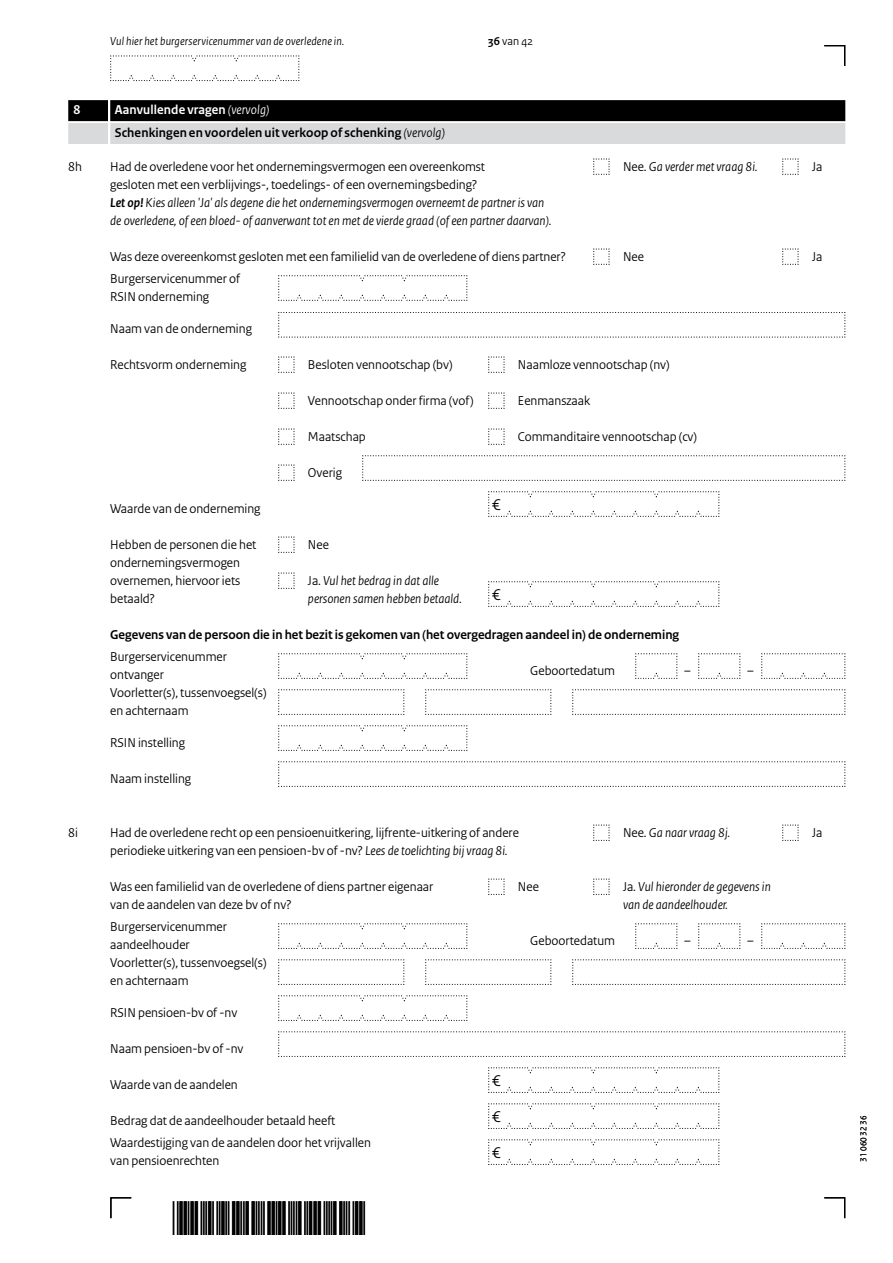
<style>
.page{position:relative;width:893px;height:1263px;background:#fff}
.page>*{position:absolute;margin:0;border:0;box-sizing:border-box;transform-origin:0 0}
.t1{font:45px "Symbol";color:#000;scale:.67 1}
.t2{font:16.5px/36px "Rijksoverheid Sans Heading";color:#000;text-align:justify}
.t3{font:13.5px/18px "Rijksoverheid Sans Heading";color:#000}
.t4{font:italic 13.5px/18px "Rijksoverheid Sans Heading";color:#000}
.t5{font:700 13.5px/22.8px "Rijksoverheid Sans Heading";color:#000}
.t6{font:700 13.5px "Rijksoverheid Sans Heading";color:#fff}
.t7{font:italic 12px "Rijksoverheid Sans Heading";letter-spacing:.015em;color:#000}
.t8{font:12px "Rijksoverheid Sans Heading";color:#000}
.t9{font:9px "Rijksoverheid Sans Heading";color:#000}
.s1{font-weight:700}
.s2{color:#fff}
.s3{font-weight:400;font-style:italic;color:#fff}
.s4{font-weight:400;font-style:italic}
.s5{font-style:normal}
.s6{font-style:italic}
</style>
<div class="page">
<svg style="left:824px;top:45px;width:22px;height:21px"></svg>
<svg style="left:824px;top:1197px;width:22px;height:22px"></svg>
<svg style="left:110px;top:1197px;width:22px;height:22px"></svg>
<svg style="left:110px;top:55px;width:190px;height:26px"></svg>
<div style="left:110px;top:100px;width:735px;height:21px;background:#000"></div>
<div style="left:68px;top:100px;width:40px;height:21px;background:#000"></div>
<div style="left:110px;top:123px;width:735px;height:21px;background:#d9dadb"></div>
<div style="left:68px;top:123px;width:40px;height:21px;background:#d9dadb"></div>
<svg style="left:362px;top:455px;width:484px;height:26px"></svg>
<svg style="left:782px;top:158px;width:17px;height:17px"></svg>
<svg style="left:593px;top:158px;width:17px;height:17px"></svg>
<svg style="left:782px;top:248px;width:17px;height:17px"></svg>
<svg style="left:593px;top:248px;width:17px;height:17px"></svg>
<svg style="left:278px;top:275px;width:190px;height:26px"></svg>
<svg style="left:488px;top:356px;width:17px;height:17px"></svg>
<svg style="left:278px;top:356px;width:17px;height:17px"></svg>
<svg style="left:488px;top:392px;width:17px;height:17px"></svg>
<svg style="left:278px;top:392px;width:17px;height:17px"></svg>
<svg style="left:488px;top:428px;width:17px;height:17px"></svg>
<svg style="left:278px;top:428px;width:17px;height:17px"></svg>
<svg style="left:278px;top:464px;width:17px;height:17px"></svg>
<svg style="left:488px;top:491px;width:232px;height:26px"></svg>
<svg style="left:278px;top:536px;width:17px;height:17px"></svg>
<svg style="left:278px;top:572px;width:17px;height:17px"></svg>
<svg style="left:488px;top:581px;width:232px;height:26px"></svg>
<svg style="left:572px;top:689px;width:274px;height:26px"></svg>
<svg style="left:425px;top:689px;width:127px;height:26px"></svg>
<svg style="left:278px;top:689px;width:127px;height:26px"></svg>
<svg style="left:278px;top:653px;width:190px;height:26px"></svg>
<svg style="left:278px;top:761px;width:568px;height:26px"></svg>
<svg style="left:278px;top:725px;width:190px;height:26px"></svg>
<svg style="left:782px;top:824px;width:17px;height:17px"></svg>
<svg style="left:593px;top:824px;width:17px;height:17px"></svg>
<svg style="left:593px;top:878px;width:17px;height:17px"></svg>
<svg style="left:488px;top:878px;width:17px;height:17px"></svg>
<svg style="left:572px;top:959px;width:274px;height:26px"></svg>
<svg style="left:425px;top:959px;width:127px;height:26px"></svg>
<svg style="left:278px;top:959px;width:127px;height:26px"></svg>
<svg style="left:278px;top:923px;width:190px;height:26px"></svg>
<svg style="left:278px;top:1031px;width:568px;height:26px"></svg>
<svg style="left:278px;top:995px;width:190px;height:26px"></svg>
<svg style="left:488px;top:1067px;width:232px;height:26px"></svg>
<svg style="left:488px;top:1103px;width:232px;height:26px"></svg>
<svg style="left:488px;top:1139px;width:232px;height:26px"></svg>
<svg style="left:635px;top:653px;width:43px;height:26px"></svg>
<svg style="left:698px;top:653px;width:43px;height:26px"></svg>
<svg style="left:761px;top:653px;width:85px;height:26px"></svg>
<svg style="left:635px;top:923px;width:43px;height:26px"></svg>
<svg style="left:698px;top:923px;width:43px;height:26px"></svg>
<svg style="left:761px;top:923px;width:85px;height:26px"></svg>
<svg style="left:278px;top:312px;width:568px;height:26px"></svg>
<p class="t7" style="left:110px;top:34px;width:236px">Vul hier het burgerservicenummer van de overledene in.</p>
<p class="t8" style="left:488px;top:34px;width:46px"><span class="s1">36</span> van 42</p>
<p class="t6" style="left:74px;top:102px;width:8px">8</p>
<p class="t5" style="left:115px;top:99px;width:332px"><span class="s2">Aanvullende vragen</span> <span class="s3">(vervolg)<br></span>Schenkingen en voordelen uit verkoop of schenking <span class="s4">(vervolg)</span></p>
<p class="t3" style="left:68px;top:158px;width:15px">8h</p>
<p class="t4" style="left:110px;top:158px;width:443px"><span class="s5">Had de overledene voor het ondernemingsvermogen een overeenkomst<br>gesloten met een verblijvings-, toedelings- of een overnemingsbeding?<br></span><span class="s1">Let op!</span> Kies alleen 'Ja' als degene die het ondernemingsvermogen overneemt de partner is van de overledene, of een bloed- of aanverwant tot en met de vierde graad (of een partner daarvan).</p>
<p class="t3" style="left:110px;top:246px;width:457px;line-height:21.8px">Was deze overeenkomst gesloten met een familielid van de overledene of diens partner?<br>Burgerservicenummer of</p>
<p class="t3" style="left:110px;top:288px;width:100px">RSIN onderneming</p>
<p class="t3" style="left:110px;top:320px;width:143px">Naam van de onderneming</p>
<p class="t4" style="left:623px;top:158px;width:136px"><span class="s5">Nee.</span> Ga verder met vraag 8i.</p>
<p class="t3" style="left:623px;top:248px;width:22px">Nee</p>
<p class="t3" style="left:110px;top:356px;width:138px">Rechtsvorm onderneming</p>
<p class="t3" style="left:518px;top:356px;width:153px">Naamloze vennootschap (nv)</p>
<p class="t3" style="left:518px;top:392px;width:74px">Eenmanszaak</p>
<p class="t3" style="left:308px;top:356px;width:146px">Besloten vennootschap (bv)</p>
<p class="t3" style="left:308px;top:392px;width:167px">Vennootschap onder firma (vof)</p>
<p class="t3" style="left:308px;top:428px;width:59px">Maatschap</p>
<p class="t3" style="left:308px;top:464px;width:36px">Overig</p>
<p class="t3" style="left:518px;top:428px;width:181px">Commanditaire vennootschap (cv)</p>
<p class="t2" style="left:492px;top:487px;width:10px">€</p>
<p class="t3" style="left:110px;top:500px;width:152px">Waarde van de onderneming</p>
<p class="t3" style="left:110px;top:536px;width:148px">Hebben de personen die het ondernemingsvermogen overnemen, hiervoor iets betaald?</p>
<p class="t5" style="left:110px;top:623px;width:570px">Gegevens van de persoon die in het bezit is gekomen van (het overgedragen aandeel in) de onderneming</p>
<p class="t3" style="left:308px;top:536px;width:22px">Nee</p>
<p class="t4" style="left:308px;top:572px;width:155px"><span class="s5">Ja.</span> Vul het bedrag in dat alle personen samen hebben betaald.</p>
<p class="t2" style="left:492px;top:577px;width:10px">€</p>
<p class="t3" style="left:110px;top:648px;width:118px">Burgerservicenummer ontvanger</p>
<p class="t3" style="left:110px;top:684px;width:158px">Voorletter(s), tussenvoegsel(s) en achternaam</p>
<p class="t3" style="left:110px;top:734px;width:76px">RSIN instelling</p>
<p class="t3" style="left:110px;top:770px;width:83px">Naam instelling</p>
<p class="t3" style="left:530px;top:662px;width:86px">Geboortedatum</p>
<p class="t3" style="left:684px;top:662px;width:8px">–</p>
<p class="t3" style="left:747px;top:662px;width:8px">–</p>
<p class="t3" style="left:68px;top:824px;width:11px">8i</p>
<p class="t3" style="left:110px;top:824px;width:410px">Had de overledene recht op een pensioenuitkering, lijfrente-uitkering of andere periodieke uitkering van een pensioen-bv of -nv? <span class="s6">Lees de toelichting bij vraag 8i.</span></p>
<p class="t3" style="left:110px;top:878px;width:325px">Was een familielid van de overledene of diens partner eigenaar van de aandelen van deze bv of nv?</p>
<p class="t4" style="left:623px;top:824px;width:109px"><span class="s5">Nee.</span> Ga naar vraag 8j.</p>
<p class="t3" style="left:518px;top:878px;width:22px">Nee</p>
<p class="t4" style="left:623px;top:878px;width:149px"><span class="s5">Ja.</span> Vul hieronder de gegevens in van de aandeelhouder.</p>
<p class="t3" style="left:110px;top:918px;width:118px">Burgerservicenummer aandeelhouder</p>
<p class="t3" style="left:110px;top:954px;width:158px">Voorletter(s), tussenvoegsel(s) en achternaam</p>
<p class="t3" style="left:110px;top:1004px;width:129px">RSIN pensioen-bv of -nv</p>
<p class="t3" style="left:110px;top:1040px;width:135px">Naam pensioen-bv of -nv</p>
<p class="t3" style="left:110px;top:1076px;width:129px">Waarde van de aandelen</p>
<p class="t3" style="left:110px;top:1110px;width:262px;line-height:21.8px">Bedrag dat de aandeelhouder betaald heeft<br>Waardestijging van de aandelen door het vrijvallen</p>
<p class="t3" style="left:110px;top:1152px;width:111px">van pensioenrechten</p>
<h1 class="t1" style="left:190px;top:1193px;width:211px">✓ ✓✓</h1>
<p class="t3" style="left:530px;top:932px;width:86px">Geboortedatum</p>
<p class="t2" style="left:492px;top:1063px;width:10px">€ € €</p>
<p class="t3" style="left:684px;top:932px;width:8px">–</p>
<p class="t3" style="left:747px;top:932px;width:8px">–</p>
<p class="t3" style="left:812px;top:158px;width:12px">Ja</p>
<p class="t3" style="left:812px;top:248px;width:12px">Ja</p>
<p class="t3" style="left:812px;top:824px;width:12px">Ja</p>
<p class="t9" style="left:858px;top:1161px;width:47px;rotate:-90deg">31 060 32 36</p>
</div>
